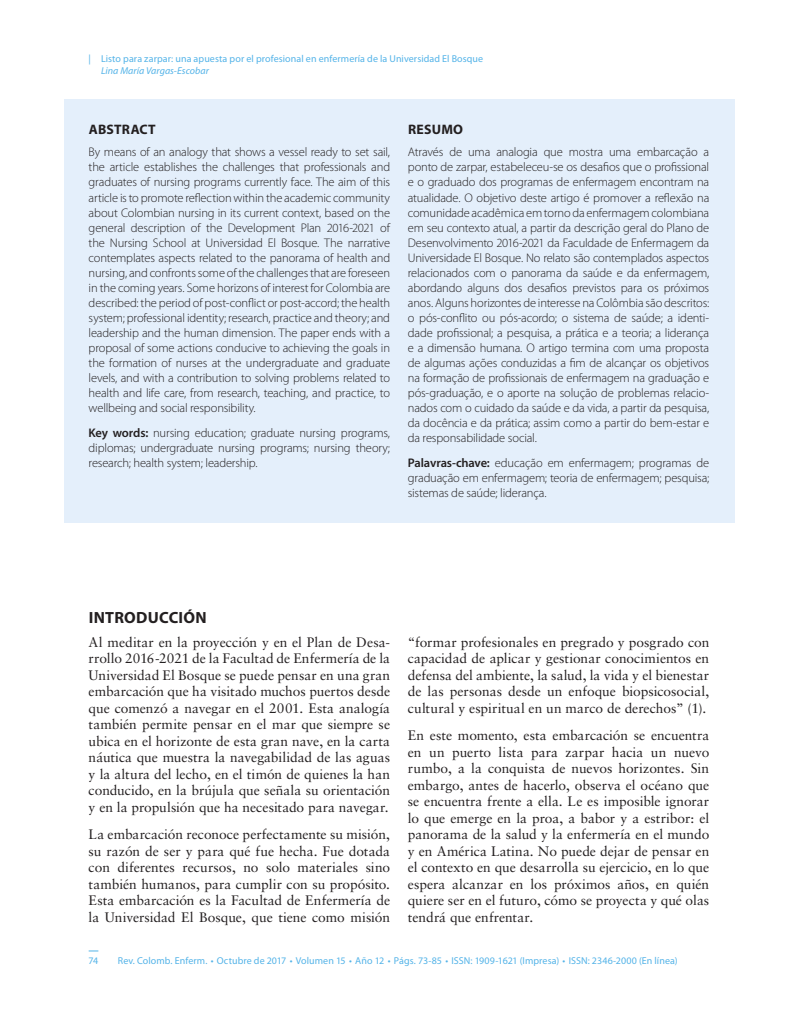
<style>
.page{position:relative;width:798px;height:1028px;background:#fff}
.page>*{position:absolute;margin:0;border:0;box-sizing:border-box;transform-origin:0 0}
._1-Titulos{font:700 16.25px "Myriad Pro";letter-spacing:.015em;color:#231f20}
._1-TXT_General{font:13.75px/16.5px "Sabon LT Std";color:#231f20;text-align:justify}
._1R-Titulo_resumen{font:700 13.75px "Myriad Pro";letter-spacing:.02em;color:#231f20}
._2R-Txt_resumen_Port{font:300 12.5px/15px "Myriad Pro";letter-spacing:-.015em;color:#231f20;text-align:justify}
._2R-Txt_resumen_Ingl{font:300 12.5px/15px "Myriad Pro";letter-spacing:-.015em;color:#231f20;text-align:justify}
.t1{font:10px "Myriad Pro";letter-spacing:.01em;color:#53b3e8}
.t2{font:italic 10px "Myriad Pro";letter-spacing:.005em;color:#53b3e8}
.s1{font-weight:600}
</style>
<div class="page">
<div style="left:64px;top:99px;width:669px;height:424px;background:#e4effb"></div>
<p class="t1" style="left:89px;top:52px;width:396px">| Listo para zarpar: una apuesta por el profesional en enfermería de la Universidad El Bosque</p>
<p class="t2" style="left:101px;top:64px;width:109px">Lina María Vargas-Escobar</p>
<p class="_1R-Titulo_resumen" style="left:89px;top:121px;width:68px">ABSTRACT</p>
<p class="_2R-Txt_resumen_Ingl" style="left:89px;top:145px;width:303px">By means of an analogy that shows a vessel ready to set sail, the article establishes the challenges that professionals and graduates of nursing programs currently face. The aim of this article is to promote reflection within the academic community about Colombian nursing in its current context, based on the general description of the Development Plan 2016-2021 of the Nursing School at Universidad El Bosque. The narrative contemplates aspects related to the panorama of health and nursing, and confronts some of the challenges that are foreseen in the coming years. Some horizons of interest for Colombia are described: the period of post-conflict or post-accord; the health system; professional identity; research, practice and theory; and leadership and the human dimension. The paper ends with a proposal of some actions conducive to achieving the goals in the formation of nurses at the undergraduate and graduate levels, and with a contribution to solving problems related to health and life care, from research, teaching, and practice, to wellbeing and social responsibility.</p>
<p class="_2R-Txt_resumen_Ingl" style="left:89px;top:425px;width:303px"><span class="s1">Key words:</span> nursing education; graduate nursing programs, diplomas; undergraduate nursing programs; nursing theory; research; health system; leadership.</p>
<p class="_1R-Titulo_resumen" style="left:408px;top:121px;width:57px">RESUMO</p>
<p class="_2R-Txt_resumen_Port" style="left:407px;top:145px;width:303px">Através de uma analogia que mostra uma embarcação a ponto de zarpar, estabeleceu-se os desafios que o profissional e o graduado dos programas de enfermagem encontram na atualidade. O objetivo deste artigo é promover a reflexão na comunidade acadêmica em torno da enfermagem colombiana em seu contexto atual, a partir da descrição geral do Plano de Desenvolvimento 2016-2021 da Faculdade de Enfermagem da Universidade El Bosque. No relato são contemplados aspectos relacionados com o panorama da saúde e da enfermagem, abordando alguns dos desafios previstos para os próximos anos. Alguns horizontes de interesse na Colômbia são descritos: o pós-conflito ou pós-acordo; o sistema de saúde; a identi&shy;dade profissional; a pesquisa, a prática e a teoria; a liderança e a dimensão humana. O artigo termina com uma proposta de algumas ações conduzidas a fim de alcançar os objetivos na formação de profissionais de enfermagem na graduação e pós-graduação, e o aporte na solução de problemas relacio&shy;nados com o cuidado da saúde e da vida, a partir da pesquisa, da docência e da prática; assim como a partir do bem-estar e da responsabilidade social.</p>
<p class="_2R-Txt_resumen_Port" style="left:407px;top:455px;width:303px"><span class="s1">Palavras-chave:</span> educação em enfermagem; programas de graduação em enfermagem; teoria de enfermagem; pesquisa; sistemas de saúde; liderança.</p>
<p class="_1-Titulos" style="left:89px;top:607px;width:119px">INTRODUCCIÓN</p>
<p class="_1-TXT_General" style="left:89px;top:633px;width:303px">Al meditar en la proyección y en el Plan de Desa&shy;rrollo 2016-2021 de la Facultad de Enfermería de la Universidad El Bosque se puede pensar en una gran embarcación que ha visitado muchos puertos desde que comenzó a navegar en el 2001. Esta analogía también permite pensar en el mar que siempre se ubica en el horizonte de esta gran nave, en la carta náutica que muestra la navegabilidad de las aguas y la altura del lecho, en el timón de quienes la han conducido, en la brújula que señala su orientación y en la propulsión que ha necesitado para navegar.</p>
<p class="_1-TXT_General" style="left:89px;top:826px;width:303px">La embarcación reconoce perfectamente su misión, su razón de ser y para qué fue hecha. Fue dotada con diferentes recursos, no solo materiales sino también humanos, para cumplir con su propósito.<br>Esta embarcación es la Facultad de Enfermería de la Universidad El Bosque, que tiene como misión</p>
<p class="_1-TXT_General" style="left:407px;top:633px;width:303px">“formar profesionales en pregrado y posgrado con capacidad de aplicar y gestionar conocimientos en defensa del ambiente, la salud, la vida y el bienestar de las personas desde un enfoque biopsicosocial, cultural y espiritual en un marco de derechos” (1).</p>
<p class="_1-TXT_General" style="left:407px;top:727px;width:303px">En este momento, esta embarcación se encuentra en un puerto lista para zarpar hacia un nuevo rumbo, a la conquista de nuevos horizontes. Sin embargo, antes de hacerlo, observa el océano que se encuentra frente a ella. Le es imposible ignorar lo que emerge en la proa, a babor y a estribor: el panorama de la salud y la enfermería en el mundo y en América Latina. No puede dejar de pensar en el contexto en que desarrolla su ejercicio, en lo que espera alcanzar en los próximos años, en quién quiere ser en el futuro, cómo se proyecta y qué olas tendrá que enfrentar.</p>
<p class="t1" style="left:89px;top:954px;width:11px">74</p>
<p class="t1" style="left:118px;top:954px;width:561px">Rev. Colomb. Enferm. • Octubre de 2017 • Volumen 15 • Año 12 • Págs. 73-85 • ISSN: 1909-1621 (Impresa) • ISSN: 2346-2000 (En línea)</p>
</div>
